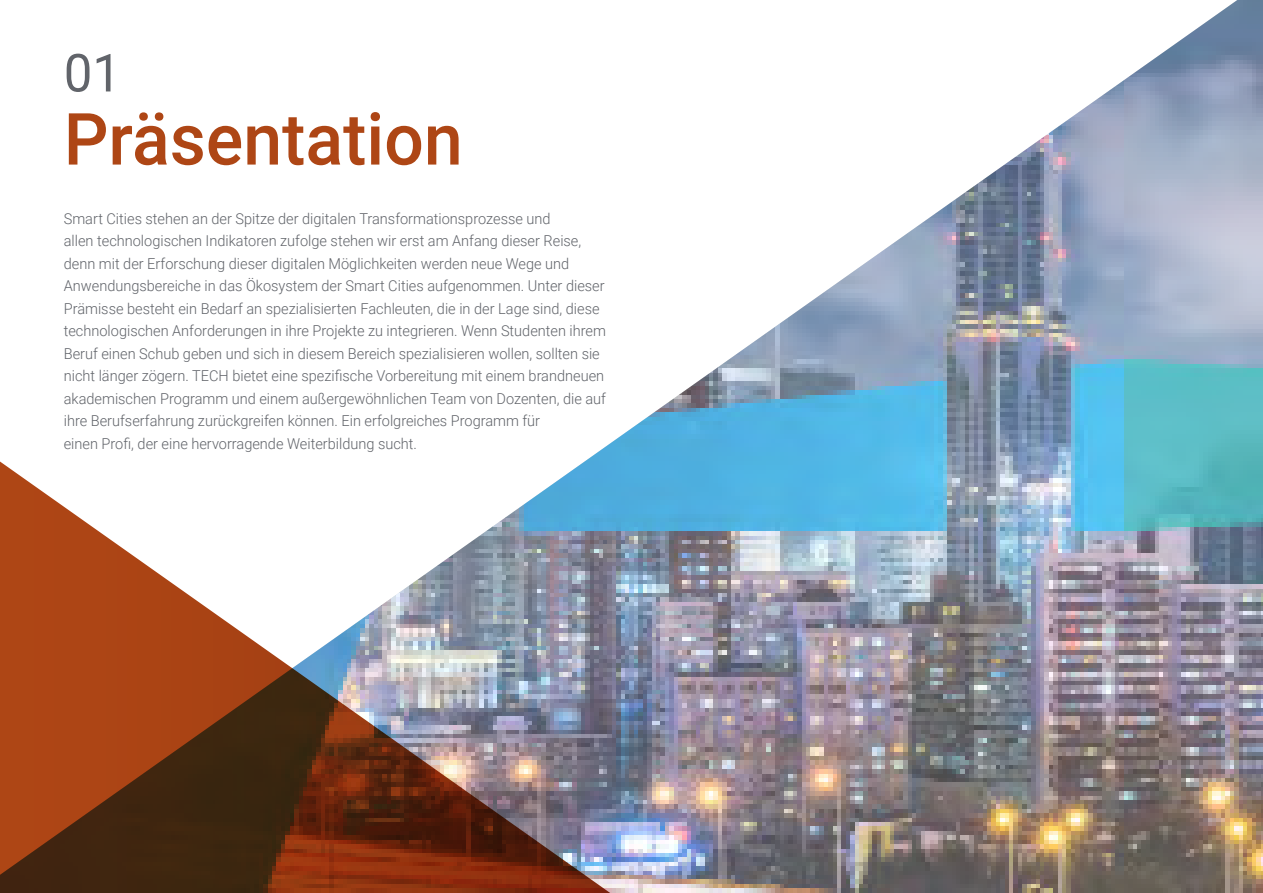
<style>
.page{position:relative;width:1263px;height:893px;background:#fff}
.page>*{position:absolute;margin:0;border:0;box-sizing:border-box;transform-origin:0 0}
.t1{font:500 72px "Roboto";color:#ae4615}
.t2{font:52.5px "Roboto";color:#61646a}
.t3{font:300 15px/22.5px "Roboto";color:#61646a}
</style>
<div class="page">
<img style="left:606px;top:0;width:657px;height:893px">
<svg style="left:0;top:446px;width:640px;height:447px"></svg>
<h2 class="t2" style="left:64px;top:36px;width:59px">01</h2>
<h1 class="t1" style="left:64px;top:89px;width:400px">Präsentation</h1>
<p class="t3" style="left:64px;top:207px;width:544px">Smart Cities stehen an der Spitze der digitalen Transformationsprozesse und<br>allen technologischen Indikatoren zufolge stehen wir erst am Anfang dieser Reise, denn mit der Erforschung dieser digitalen Möglichkeiten werden neue Wege und Anwendungsbereiche in das Ökosystem der Smart Cities aufgenommen. Unter dieser Prämisse besteht ein Bedarf an spezialisierten Fachleuten, die in der Lage sind, diese technologischen Anforderungen in ihre Projekte zu integrieren. Wenn Studenten ihrem Beruf einen Schub geben und sich in diesem Bereich spezialisieren wollen, sollten sie nicht länger zögern. TECH bietet eine spezifische Vorbereitung mit einem brandneuen akademischen Programm und einem außergewöhnlichen Team von Dozenten, die auf ihre Berufserfahrung zurückgreifen können. Ein erfolgreiches Programm für<br>einen Profi, der eine hervorragende Weiterbildung sucht.</p>
</div>
